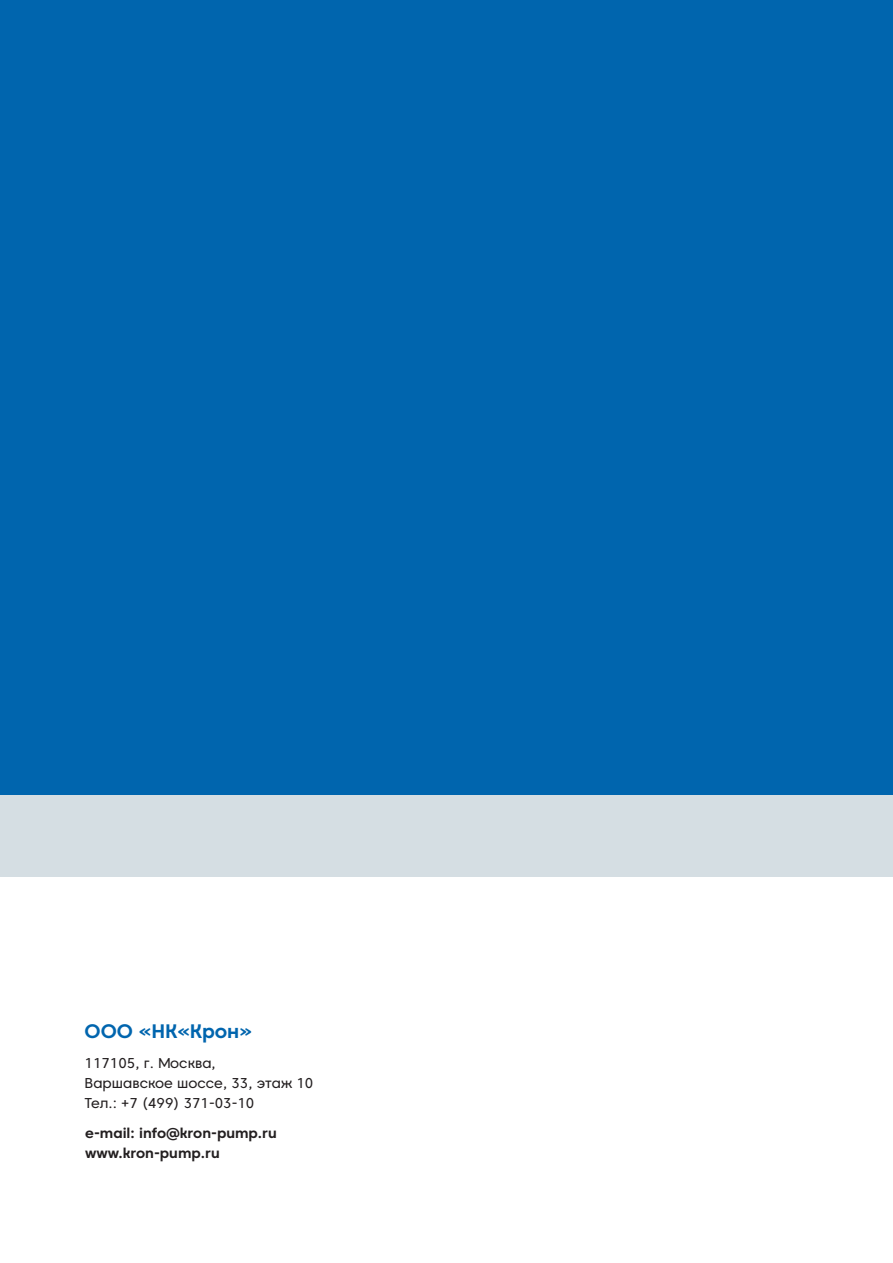
<style>
.page{position:relative;width:893px;height:1263px;background:#fff}
.page>*{position:absolute;margin:0;border:0;box-sizing:border-box;transform-origin:0 0}
.t1{font:700 19.5px "Caros";color:#0065ae}
.t2{font:14.25px/20px "Caros";color:#231f20}
.t3{font:700 14.25px/20px "Caros";color:#231f20}
</style>
<div class="page">
<div style="left:0;top:0;width:893px;height:806px;background:#0065ae"></div>
<div style="left:0;top:795px;width:893px;height:82px;background:#d5dee3"></div>
<h1 class="t1" style="left:85px;top:1024px;width:169px">ООО «НК«Крон»</h1>
<p class="t2" style="left:85px;top:1054px;width:230px">117105, г. Москва,<br>Варшавское шоссе, 33, этаж 10<br>Тел.: +7 (499) 371-03-10</p>
<p class="t3" style="left:85px;top:1125px;width:193px">e-mail: info@kron-pump.ru www.kron-pump.ru</p>
</div>
